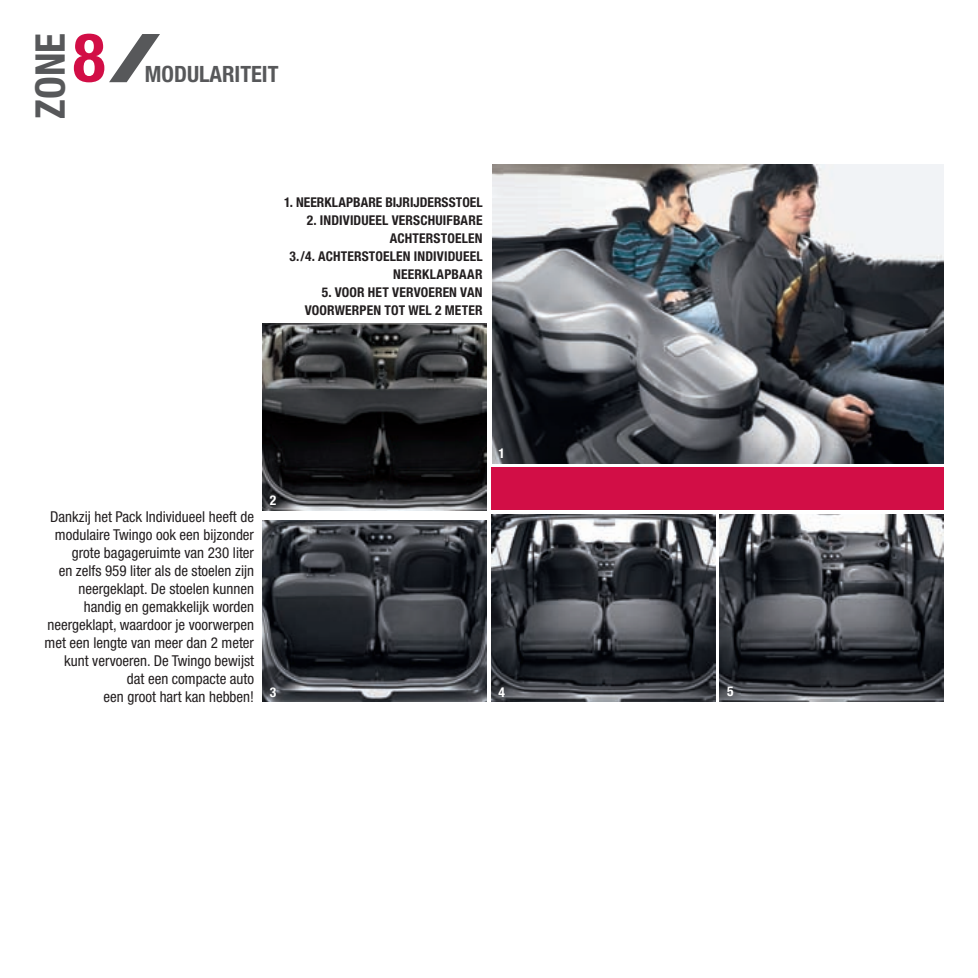
<style>
.page{position:relative;width:978px;height:978px;background:#fff}
.page>*{position:absolute;margin:0;border:0;box-sizing:border-box;transform-origin:0 0}
.t1{font:700 condensed 67.5px "Helvetica Neue";color:#d20e46}
.t2{font:700 condensed 40.95px "Helvetica Neue";color:#57585a}
.t3{font:700 condensed 22.5px "Helvetica Neue";color:#57585a}
.t4{font:condensed 15px/18px "Helvetica Neue";color:#231f20;text-align:right}
.t5{font:700 condensed 13.5px/18px "Helvetica Neue";letter-spacing:.01em;color:#231f20;text-align:right}
.t6{font:700 condensed 13.5px "Helvetica Neue";color:#fff}
</style>
<div class="page">
<div style="left:491px;top:468px;width:453px;height:42px;background:#d20e46"></div>
<img style="left:263px;top:323px;width:224px;height:187px">
<img style="left:263px;top:520px;width:224px;height:182px">
<img style="left:491px;top:515px;width:224px;height:187px">
<svg style="left:109px;top:34px;width:51px;height:48px"></svg>
<img style="left:492px;top:165px;width:452px;height:298px">
<img style="left:720px;top:514px;width:224px;height:188px">
<p class="t2" style="left:35px;top:119px;width:87px;rotate:-90deg">ZONE</p>
<p class="t1" style="left:73px;top:33px;width:34px">8</p>
<p class="t3" style="left:145px;top:66px;width:135px">MODULARITEIT</p>
<p class="t5" style="left:284px;top:194px;width:200px">1. NEERKLAPBARE BIJRIJDERSSTOEL</p>
<p class="t5" style="left:290px;top:212px;width:195px">2. INDIVIDUEEL VERSCHUIFBARE<br>ACHTERSTOELEN<br>3./4. ACHTERSTOELEN INDIVIDUEEL<br>NEERKLAPBAAR</p>
<p class="t5" style="left:305px;top:284px;width:179px">5. VOOR HET VERVOEREN VAN<br>VOORWERPEN TOT WEL 2 METER</p>
<p class="t6" style="left:270px;top:495px;width:8px">2</p>
<p class="t6" style="left:498px;top:448px;width:8px">1</p>
<p class="t4" style="left:45px;top:509px;width:211px">Dankzij het Pack Individueel heeft de modulaire Twingo ook een bijzonder grote bagageruimte van 230 liter<br>en zelfs 959 liter als de stoelen zijn neergeklapt. De stoelen kunnen handig en gemakkelijk worden neergeklapt, waardoor je voorwerpen met een lengte van meer dan 2 meter kunt vervoeren. De Twingo bewijst dat een compacte auto<br>een groot hart kan hebben!</p>
<p class="t6" style="left:270px;top:687px;width:8px">3</p>
<p class="t6" style="left:498px;top:687px;width:8px">4</p>
<p class="t6" style="left:727px;top:686px;width:8px">5</p>
</div>
